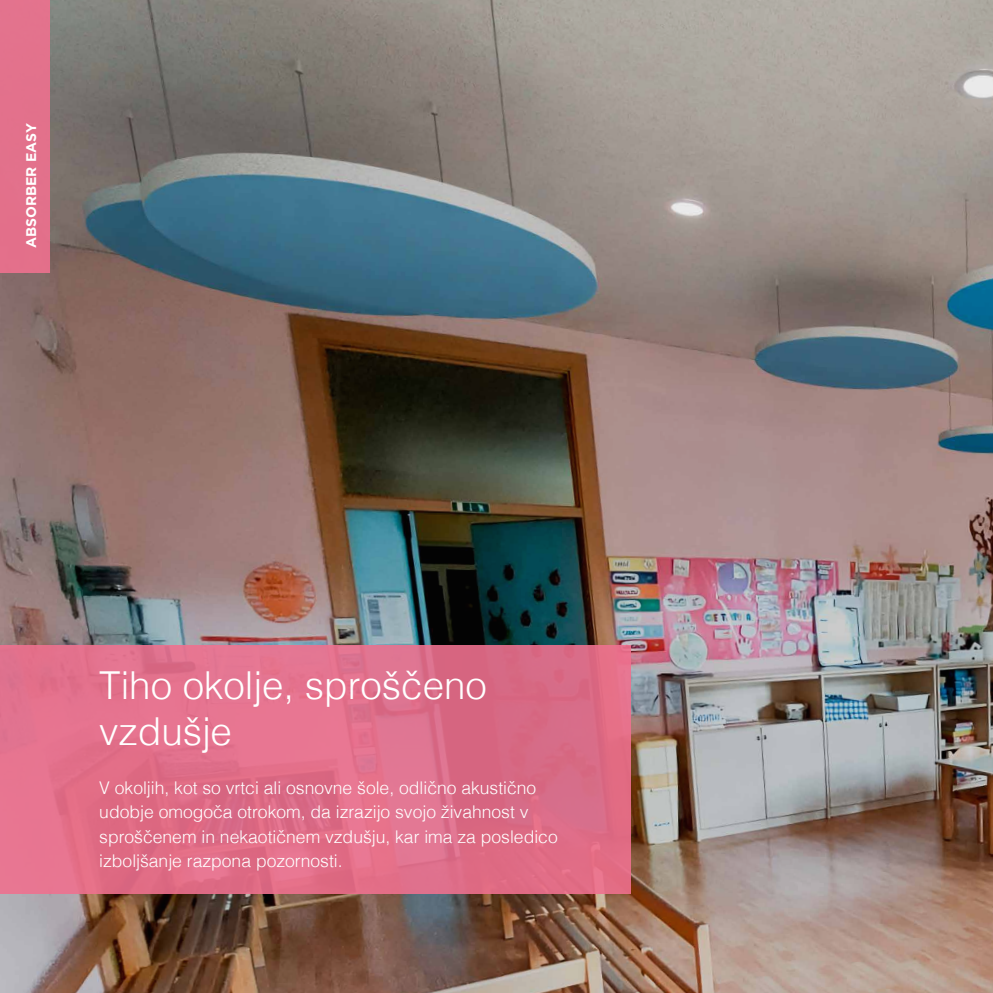
<style>
.page{position:relative;width:993px;height:993px;background:#fff}
.page>*{position:absolute;margin:0;border:0;box-sizing:border-box;transform-origin:0 0}
.t1{font:300 38.5px/45.5px "Helvetica";color:#fff}
.t2{font:300 17.5px/24.5px "Helvetica";color:#fff}
.t3{font:700 14px "Gotham";color:#fff}
</style>
<div class="page">
<img style="left:0;top:0;width:992px;height:992px">
<div style="left:0;top:0;width:50px;height:273px;background:#e3718b"></div>
<div style="left:0;top:645px;width:630px;height:248px;background:#e16f89"></div>
<p class="t3" style="left:22px;top:248px;width:126px;rotate:-90deg">ABSORBER EASY</p>
<h1 class="t1" style="left:99px;top:660px;width:389px">Tiho okolje, sproščeno vzdušje</h1>
<p class="t2" style="left:99px;top:774px;width:460px">V okoljih, kot so vrtci ali osnovne šole, odlično akustično udobje omogoča otrokom, da izrazijo svojo živahnost v sproščenem in nekaotičnem vzdušju, kar ima za posledico izboljšanje razpona pozornosti.</p>
</div>
